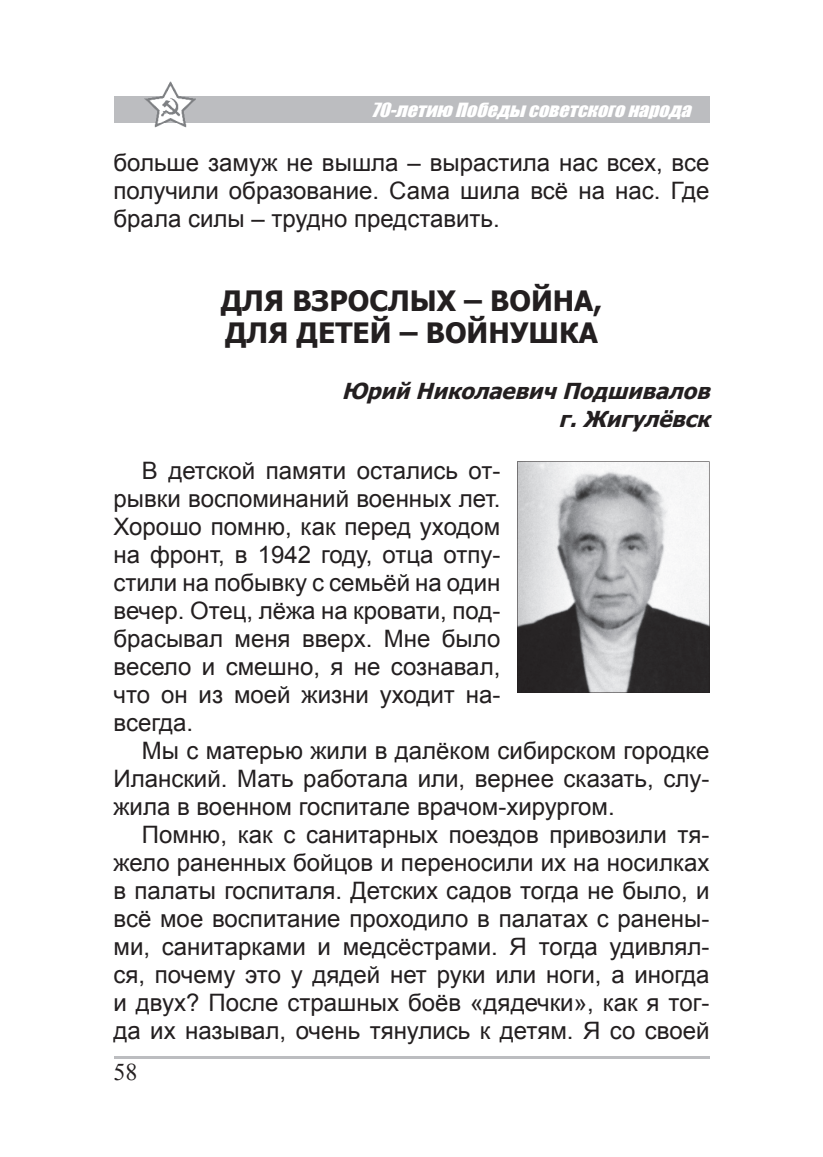
<style>
.page{position:relative;width:823px;height:1157px;background:#fff}
.page>*{position:absolute;margin:0;border:0;box-sizing:border-box;transform-origin:0 0}
.t1{font:700 28px/32px "Tahoma";color:#231f20}
.t2{font:24px/28px "Arial";color:#231f20;text-align:justify}
.t3{font:24px "Times New Roman";color:#231f20}
.t4{font:italic 700 22px/28px "Tahoma";color:#231f20;text-align:right}
.t5{font:italic 18px "Impact";color:#fff;scale:1.1 1}
</style>
<div class="page">
<div style="left:113px;top:96px;width:596px;height:27px;background:#bcbdc0"></div>
<img style="left:154px;top:81px;width:33px;height:46px">
<img style="left:145px;top:96px;width:51px;height:27px">
<hr style="left:113px;top:1056px;width:596px;height:2px;background:#bcbdc0">
<svg style="left:517px;top:461px;width:192px;height:232px"></svg>
<p class="t5" style="left:371px;top:99px;width:297px">70-летию Победы советского народа</p>
<p class="t2" style="left:113px;top:148px;width:597px">больше замуж не вышла – вырастила нас всех, все получили образование. Сама шила всё на нас. Где брала силы – трудно представить.</p>
<p class="t1" style="left:221px;top:283px;width:382px">ДЛЯ ВЗРОСЛЫХ – ВОЙНА,<br>ДЛЯ ДЕТЕЙ – ВОЙНУШКА</p>
<p class="t4" style="left:341px;top:376px;width:376px">Юрий Николаевич Подшивалов г.Жигулёвск</p>
<p class="t2" style="left:142px;top:456px;width:360px">В детской памяти остались от-</p>
<p class="t2" style="left:113px;top:484px;width:388px">рывки воспоминаний военных лет.</p>
<p class="t2" style="left:113px;top:512px;width:388px">Хорошо помню, как перед уходом</p>
<p class="t2" style="left:113px;top:540px;width:388px">на фронт, в 1942 году, отца отпу-</p>
<p class="t2" style="left:113px;top:568px;width:388px">стили на побывку с семьёй на один</p>
<p class="t2" style="left:113px;top:596px;width:388px">вечер. Отец, лёжа на кровати, под-</p>
<p class="t2" style="left:113px;top:624px;width:388px">брасывал меня вверх. Мне было</p>
<p class="t2" style="left:113px;top:652px;width:388px">весело и смешно, я не сознавал,</p>
<p class="t2" style="left:113px;top:680px;width:388px">что он из моей жизни уходит на-</p>
<p class="t2" style="left:113px;top:708px;width:81px">всегда.</p>
<p class="t2" style="left:142px;top:736px;width:568px">Мы с матерью жили в далёком сибирском городке</p>
<p class="t2" style="left:113px;top:764px;width:597px">Иланский. Мать работала или, вернее сказать, слу-</p>
<p class="t2" style="left:113px;top:792px;width:502px">жила в военном госпитале врачом-хирургом.</p>
<p class="t2" style="left:142px;top:820px;width:568px">Помню, как с санитарных поездов привозили тя-</p>
<p class="t2" style="left:113px;top:848px;width:597px">жело раненных бойцов и переносили их на носилках</p>
<p class="t2" style="left:113px;top:876px;width:597px">в палаты госпиталя. Детских садов тогда не было, и</p>
<p class="t2" style="left:113px;top:904px;width:597px">всё мое воспитание проходило в палатах с ранены-</p>
<p class="t2" style="left:113px;top:932px;width:597px">ми, санитарками и медсёстрами. Я тогда удивлял-</p>
<p class="t2" style="left:113px;top:960px;width:597px">ся, почему это у дядей нет руки или ноги, а иногда</p>
<p class="t2" style="left:113px;top:988px;width:597px">и двух? После страшных боёв «дядечки», как я тог-</p>
<p class="t2" style="left:113px;top:1016px;width:597px">да их называл, очень тянулись к детям. Я со своей</p>
<p class="t3" style="left:113px;top:1058px;width:25px">58</p>
</div>
